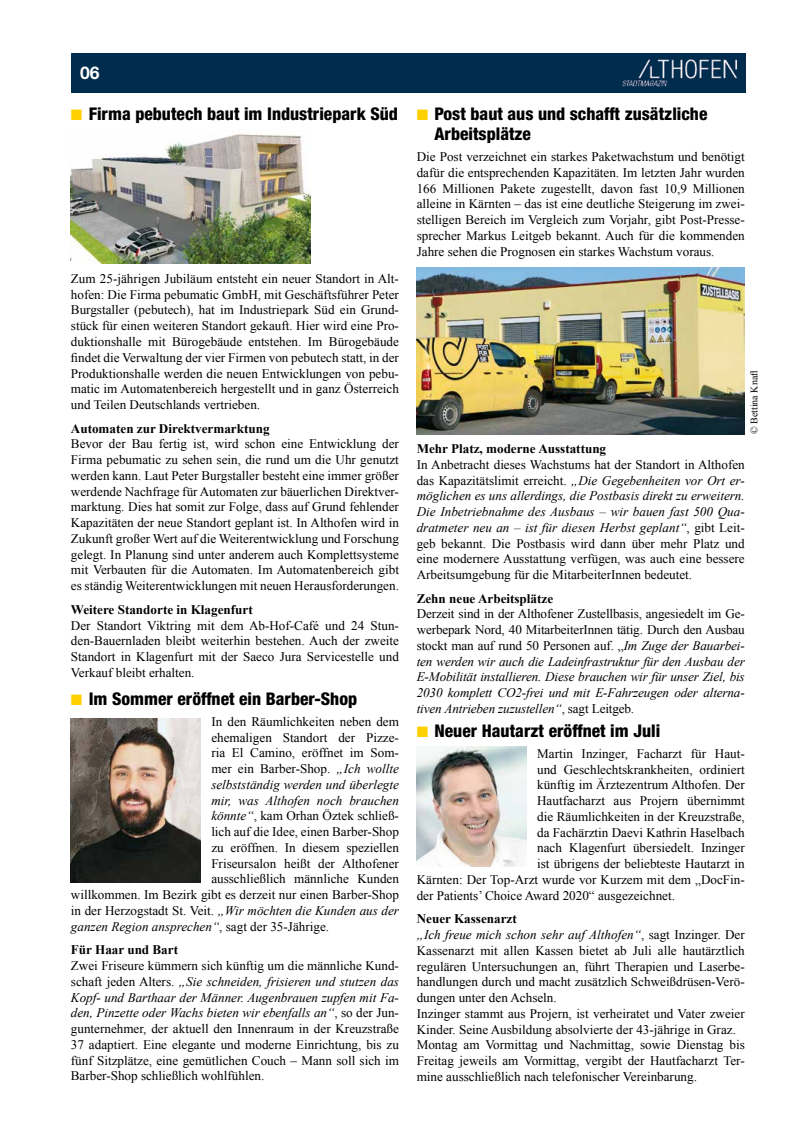
<style>
.page{position:relative;width:798px;height:1134px;background:#fff}
.page>*{position:absolute;margin:0;border:0;box-sizing:border-box;transform-origin:0 0}
.t1{font:800 condensed 17.5px/20px "Helvetica Neue";color:#000}
.t2{font:700 17.5px "Helvetica Neue";color:#fff}
.t3{font:13.12px/15.8px "Times New Roman";color:#000;text-align:justify}
.t4{font:italic 13.12px/15.8px "Times New Roman";color:#000;text-align:justify}
.t5{font:700 13.12px "Times New Roman";color:#000}
.t6{font:10px "Times New Roman";color:#000}
.s1{color:#ffd000}
.s2{font-style:italic}
.s3{font-style:normal}
.s4{font-weight:700}
</style>
<div class="page">
<div style="left:71px;top:53px;width:674px;height:40px;background:#002d4d"></div>
<img style="left:71px;top:718px;width:130px;height:164px">
<img style="left:71px;top:133px;width:240px;height:130px">
<img style="left:416px;top:268px;width:328px;height:166px">
<img style="left:416px;top:746px;width:110px;height:120px">
<h1 class="t2" style="left:80px;top:62px;width:21px">06</h1>
<h1 class="t1" style="left:71px;top:104px;width:328px"><span class="s1">■</span> Firma pebutech baut im Industriepark Süd</h1>
<p class="t3" style="left:71px;top:270px;width:329px">Zum 25-jährigen Jubiläum entsteht ein neuer Standort in Alt&shy;hofen: Die Firma pebumatic GmbH, mit Geschäftsführer Peter Burgstaller (pebutech), hat im Industriepark Süd ein Grund&shy;stück für einen weiteren Standort gekauft. Hier wird eine Pro&shy;duktionshalle mit Bürogebäude entstehen. Im Bürogebäude findet die Verwaltung der vier Firmen von pebutech statt, in der Produktionshalle werden die neuen Entwicklungen von pebu&shy;matic im Automatenbereich hergestellt und in ganz Österreich und Teilen Deutschlands vertrieben.</p>
<p class="t5" style="left:71px;top:419px;width:200px">Automaten zur Direktvermarktung</p>
<p class="t3" style="left:71px;top:436px;width:329px">Bevor der Bau fertig ist, wird schon eine Entwicklung der Firma pebumatic zu sehen sein, die rund um die Uhr genutzt werden kann. Laut Peter Burgstaller besteht eine immer größer werdende Nachfrage für Automaten zur bäuerlichen Direktver&shy;marktung. Dies hat somit zur Folge, dass auf Grund fehlender Kapazitäten der neue Standort geplant ist. In Althofen wird in Zukunft großer Wert auf die Weiterentwicklung und Forschung gelegt. In Planung sind unter anderem auch Komplettsysteme mit Verbauten für die Automaten. Im Automatenbereich gibt es ständig Weiterentwicklungen mit neuen Herausforderungen.</p>
<p class="t5" style="left:71px;top:600px;width:183px">Weitere Standorte in Klagenfurt</p>
<p class="t3" style="left:71px;top:617px;width:329px">Der Standort Viktring mit dem Ab-Hof-Café und 24 Stun&shy;den-Bauernladen bleibt weiterhin bestehen. Auch der zweite Standort in Klagenfurt mit der Saeco Jura Servicestelle und Verkauf bleibt erhalten.</p>
<h1 class="t1" style="left:71px;top:689px;width:288px"><span class="s1">■</span> Im Sommer eröffnet ein Barber-Shop</h1>
<p class="t3" style="left:211px;top:713px;width:189px">In den Räumlichkeiten neben dem</p>
<p class="t3" style="left:211px;top:729px;width:189px">ehemaligen Standort der Pizze-</p>
<p class="t3" style="left:211px;top:745px;width:189px">ria El Camino, eröffnet im Som-</p>
<p class="t3" style="left:211px;top:761px;width:189px">mer ein Barber-Shop. <span class="s2">„Ich wollte</span></p>
<p class="t4" style="left:211px;top:776px;width:189px">selbstständig werden und überlegte</p>
<p class="t4" style="left:211px;top:792px;width:189px">mir, was Althofen noch brauchen</p>
<p class="t3" style="left:211px;top:808px;width:189px"><span class="s2">könnte“</span>, kam Orhan Öztek schließ-</p>
<p class="t3" style="left:211px;top:824px;width:189px">lich auf die Idee, einen Barber-Shop</p>
<p class="t3" style="left:211px;top:839px;width:189px">zu eröffnen. In diesem speziellen</p>
<p class="t3" style="left:211px;top:855px;width:189px">Friseursalon heißt der Althofener</p>
<p class="t3" style="left:211px;top:871px;width:189px">ausschließlich männliche Kunden</p>
<p class="t3" style="left:71px;top:887px;width:329px">willkommen. Im Bezirk gibt es derzeit nur einen Barber-Shop</p>
<p class="t4" style="left:71px;top:902px;width:329px"><span class="s3">in der Herzogstadt St. Veit.</span> „Wir möchten die Kunden aus der</p>
<p class="t4" style="left:71px;top:918px;width:259px">ganzen Region ansprechen“<span class="s3">, sagt der 35-Jährige.</span></p>
<p class="t5" style="left:71px;top:941px;width:109px">Für Haar und Bart</p>
<p class="t3" style="left:71px;top:958px;width:329px">Zwei Friseure kümmern sich künftig um die männliche Kund&shy;schaft jeden Alters. <span class="s2">„Sie schneiden, frisieren und stutzen das Kopf- und Barthaar der Männer. Augenbrauen zupfen mit Fa&shy;den, Pinzette oder Wachs bieten wir ebenfalls an“</span>, so der Jun&shy;gunternehmer, der aktuell den Innenraum in der Kreuzstraße 37 adaptiert. Eine elegante und moderne Einrichtung, bis zu fünf Sitzplätze, eine gemütlichen Couch – Mann soll sich im Barber-Shop schließlich wohlfühlen.</p>
<h1 class="t1" style="left:434px;top:104px;width:274px;text-indent:-18px"><span class="s1">■</span> Post baut aus und schafft zusätzliche<br>Arbeitsplätze</h1>
<p class="t3" style="left:416px;top:149px;width:329px">Die Post verzeichnet ein starkes Paketwachstum und benötigt dafür die entsprechenden Kapazitäten. Im letzten Jahr wurden 166 Millionen Pakete zugestellt, davon fast 10,9 Millionen alleine in Kärnten – das ist eine deutliche Steigerung im zwei&shy;stelligen Bereich im Vergleich zum Vorjahr, gibt Post-Presse&shy;sprecher Markus Leitgeb bekannt. Auch für die kommenden Jahre sehen die Prognosen ein starkes Wachstum voraus.</p>
<p class="t6" style="left:747px;top:434px;width:65px;rotate:-90deg">© Bettina Knafl</p>
<p class="t5" style="left:416px;top:440px;width:191px">Mehr Platz, moderne Ausstattung</p>
<p class="t3" style="left:416px;top:456px;width:329px">In Anbetracht dieses Wachstums hat der Standort in Althofen das Kapazitätslimit erreicht. <span class="s2">„Die Gegebenheiten vor Ort er&shy;möglichen es uns allerdings, die Postbasis direkt zu erweitern.<br>Die Inbetriebnahme des Ausbaus – wir bauen fast 500 Qua&shy;dratmeter neu an – ist für diesen Herbst geplant“</span>, gibt Leit&shy;geb bekannt. Die Postbasis wird dann über mehr Platz und eine modernere Ausstattung verfügen, was auch eine bessere Arbeitsumgebung für die MitarbeiterInnen bedeutet.</p>
<p class="t5" style="left:416px;top:589px;width:138px">Zehn neue Arbeitsplätze</p>
<p class="t4" style="left:416px;top:606px;width:329px"><span class="s3">Derzeit sind in der Althofener Zustellbasis, angesiedelt im Ge&shy;werbepark Nord, 40 MitarbeiterInnen tätig. Durch den Ausbau stockt man auf rund 50 Personen auf. „</span>Im Zuge der Bauarbei&shy;ten werden wir auch die Ladeinfrastruktur für den Ausbau der E-Mobilität installieren. Diese brauchen wir für unser Ziel, bis 2030 komplett CO2-frei und mit E-Fahrzeugen oder alterna&shy;tiven Antrieben zuzustellen“<span class="s3">, sagt Leitgeb.</span></p>
<h1 class="t1" style="left:416px;top:721px;width:245px"><span class="s1">■</span> Neuer Hautarzt eröffnet im Juli</h1>
<p class="t3" style="left:537px;top:745px;width:209px">Martin Inzinger, Facharzt für Haut-</p>
<p class="t3" style="left:537px;top:761px;width:209px">und Geschlechtskrankheiten, ordiniert</p>
<p class="t3" style="left:537px;top:777px;width:209px">künftig im Ärztezentrum Althofen. Der</p>
<p class="t3" style="left:537px;top:793px;width:209px">Hautfacharzt aus Projern übernimmt</p>
<p class="t3" style="left:537px;top:808px;width:209px">die Räumlichkeiten in der Kreuzstraße,</p>
<p class="t3" style="left:537px;top:824px;width:209px">da Fachärztin Daevi Kathrin Haselbach</p>
<p class="t3" style="left:537px;top:840px;width:209px">nach Klagenfurt übersiedelt. Inzinger</p>
<p class="t3" style="left:537px;top:856px;width:209px">ist übrigens der beliebteste Hautarzt in</p>
<p class="t3" style="left:416px;top:871px;width:329px">Kärnten: Der Top-Arzt wurde vor Kurzem mit dem „DocFin-</p>
<p class="t3" style="left:416px;top:887px;width:260px">der Patients’ Choice Award 2020“ ausgezeichnet.</p>
<p class="t3" style="left:416px;top:911px;width:329px;text-align:left"><span class="s4">Neuer Kassenarzt<br></span><span class="s2">„Ich freue mich schon sehr auf Althofen“</span>, sagt Inzinger. Der Kassenarzt mit allen Kassen bietet ab Juli alle hautärztlich regulären Untersuchungen an, führt Therapien und Laserbe&shy;handlungen durch und macht zusätzlich Schweißdrüsen-Verö&shy;dungen unter den Achseln.<br>Inzinger stammt aus Projern, ist verheiratet und Vater zweier Kinder. Seine Ausbildung absolvierte der 43-jährige in Graz.<br>Montag am Vormittag und Nachmittag, sowie Dienstag bis Freitag jeweils am Vormittag, vergibt der Hautfacharzt Ter&shy;mine ausschließlich nach telefonischer Vereinbarung.</p>
</div>
